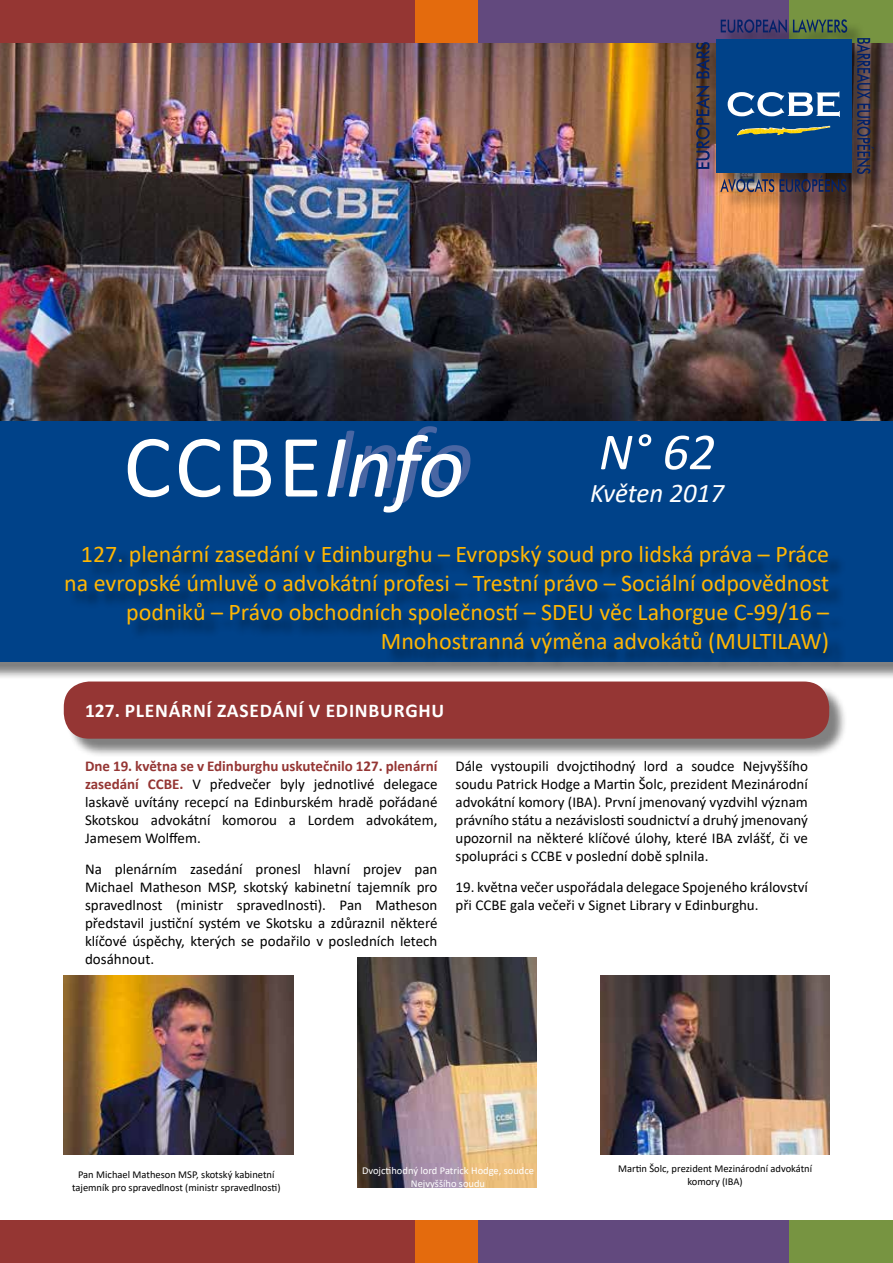
<style>
.page{position:relative;width:893px;height:1263px;background:#fff}
.page>*{position:absolute;margin:0;border:0;box-sizing:border-box;transform-origin:0 0}
.t1{font:90px "Calibri";color:#fff}
.t2{font:italic 52.5px "Calibri";color:#fff}
.t3{font:italic 27px "Calibri";color:#fff}
.t4{font:24px/28.8px "Calibri";color:#ffb602;text-align:right}
.t5{font:700 19.5px "Calibri";letter-spacing:.04em;color:#fff}
.t6{font:15px/18px "Calibri";color:#000;text-align:justify}
.t7{font:10.5px/12.6px "Calibri";color:#000;text-align:center}
.t8{font:10.5px/12.6px "Calibri";color:#fff;text-align:center}
.s1{font-style:italic;color:#4966a3}
.s2{font-weight:700;color:#953634}
</style>
<div class="page">
<img style="left:0;top:43px;width:893px;height:378px">
<img style="left:357px;top:958px;width:179px;height:229px">
<img style="left:63px;top:976px;width:230px;height:178px">
<img style="left:600px;top:976px;width:230px;height:178px">
<div style="left:0;top:0;width:415px;height:43px;background:#953633"></div>
<div style="left:478px;top:0;width:311px;height:43px;background:#62497e"></div>
<div style="left:415px;top:0;width:63px;height:43px;background:#e46b0d"></div>
<div style="left:789px;top:0;width:104px;height:43px;background:#779441"></div>
<div style="left:0;top:423px;width:893px;height:257px;background:#000;opacity:.5"></div>
<div style="left:0;top:421px;width:893px;height:240px;background:#004289"></div>
<div style="left:0;top:1220px;width:415px;height:43px;background:#953633"></div>
<div style="left:478px;top:1220px;width:311px;height:43px;background:#62497e"></div>
<div style="left:415px;top:1220px;width:63px;height:43px;background:#e46b0d"></div>
<div style="left:789px;top:1220px;width:104px;height:43px;background:#779441"></div>
<div style="left:699px;top:22px;width:192px;height:188px;background:#000;opacity:.5"></div>
<div style="left:716px;top:39px;width:135px;height:134px;background:#004289"></div>
<img style="left:737px;top:126px;width:93px;height:10px">
<svg style="left:728px;top:91px;width:112px;height:26px"></svg>
<svg style="left:721px;top:19px;width:66px;height:14px"></svg>
<svg style="left:793px;top:19px;width:54px;height:14px"></svg>
<img style="left:720px;top:176px;width:126px;height:16px">
<svg style="left:857px;top:38px;width:17px;height:136px;background:#3f3949"></svg>
<svg style="left:696px;top:86px;width:14px;height:83px"></svg>
<svg style="left:696px;top:42px;width:14px;height:36px"></svg>
<div style="left:66px;top:684px;width:782px;height:73px;background:#000;opacity:.5"></div>
<div style="left:64px;top:681px;width:765px;height:58px;background:#953634;border-radius:26px"></div>
<div style="left:68px;top:549px;width:779px;height:121px;background:#000;opacity:.5"></div>
<h1 class="t1" style="left:123px;top:404px;width:352px">CCBE<span class="s1">Info</span></h1>
<h2 class="t2" style="left:599px;top:415px;width:118px">N° 62</h2>
<h3 class="t3" style="left:590px;top:474px;width:135px">Květen 2017</h3>
<p class="t4" style="left:64px;top:539px;width:766px">127. plenární zasedání v Edinburghu – Evropský soud pro lidská práva – Práce na evropské úmluvě o advokátní profesi – Trestní právo – Sociální odpovědnost podniků – Právo obchodních společností – SDEU věc Lahorgue C-99/16 – Mnohostranná výměna advokátů (MULTILAW)</p>
<h3 class="t5" style="left:85px;top:697px;width:361px">127. PLENÁRNÍ ZASEDÁNÍ V EDINBURGHU</h3>
<p class="t6" style="left:85px;top:757px;width:354px"><span class="s2">Dne 19. května se v Edinburghu uskutečnilo 127. plenární zasedání CCBE.</span> V předvečer byly jednotlivé delegace laskavě uvítány recepcí na Edinburském hradě pořádané Skotskou advokátní komorou a Lordem advokátem, Jamesem Wolffem.</p>
<p class="t6" style="left:85px;top:859px;width:354px">Na plenárním zasedání pronesl hlavní projev pan Michael Matheson MSP, skotský kabinetní tajemník pro spravedlnost (ministr spravedlnosti). Pan Matheson představil justiční systém ve Skotsku a zdůraznil některé klíčové úspěchy, kterých se podařilo v posledních letech dosáhnout.</p>
<p class="t6" style="left:455px;top:757px;width:354px">Dále vystoupili dvojctihodný lord a soudce Nejvyššího soudu Patrick Hodge a Martin Šolc, prezident Mezinárodní advokátní komory (IBA). První jmenovaný vyzdvihl význam právního státu a nezávislosti soudnictví a druhý jmenovaný upozornil na některé klíčové úlohy, které IBA zvlášť, či ve spolupráci s CCBE v poslední době splnila.</p>
<p class="t6" style="left:455px;top:877px;width:354px">19. května večer uspořádala delegace Spojeného království při CCBE gala večeři v Signet Library v Edinburghu.</p>
<p class="t7" style="left:72px;top:1168px;width:210px">Pan Michael Matheson MSP, skotský kabinetní tajemník pro spravedlnost (ministr spravedlnosti)</p>
<p class="t8" style="left:362px;top:1164px;width:174px">Dvojctihodný lord Patrick Hodge, soudce<br>Nejvyššího soudu</p>
<p class="t7" style="left:618px;top:1162px;width:196px">Martin Šolc, prezident Mezinárodní advokátní komory (IBA)</p>
</div>
